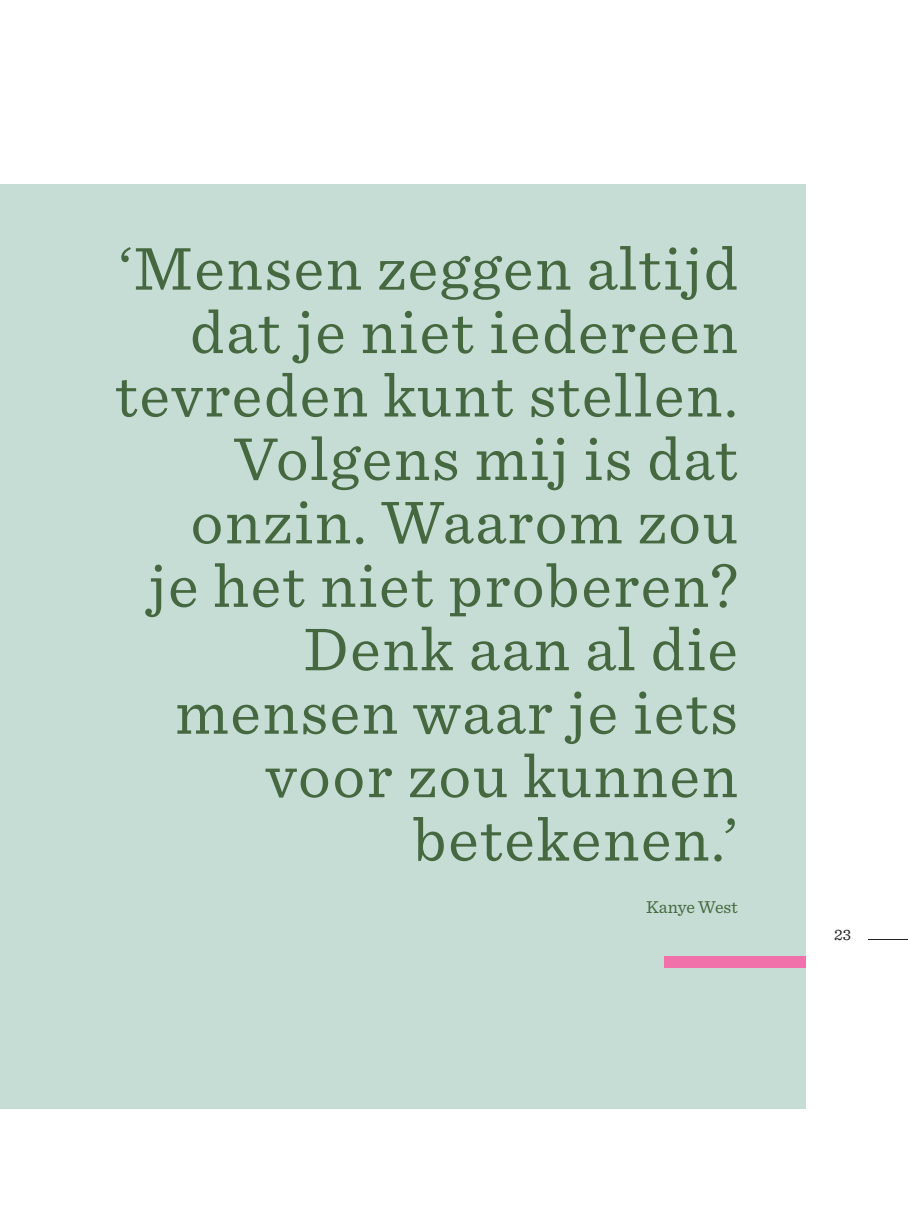
<style>
.page{position:relative;width:908px;height:1219px;background:#fff}
.page>*{position:absolute;margin:0;border:0;box-sizing:border-box;transform-origin:0 0}
.t1{font:63.4px/63.4px "Sentinel";letter-spacing:.03em;color:#466840;text-align:right}
.t2{font:18px "Sentinel";letter-spacing:-.01em;color:#466840}
.t3{font:16px "Sentinel";color:#231f20}
</style>
<div class="page">
<hr style="left:867px;top:939px;width:40px;height:1px;background:#231f20">
<div style="left:0;top:184px;width:805px;height:924px;background:#c5ddd4"></div>
<div style="left:663px;top:957px;width:142px;height:11px;background:#f171ab"></div>
<p class="t1" style="left:116px;top:233px;width:623px">‘Mensen zeggen altijd dat je niet iedereen tevreden kunt stellen.<br>Volgens mij is dat onzin. Waarom zou<br>je het niet proberen?<br>Denk aan al die mensen waar je iets voor zou kunnen betekenen.’</p>
<p class="t2" style="left:646px;top:894px;width:93px">Kanye West</p>
<p class="t3" style="left:833px;top:923px;width:18px">23</p>
</div>
